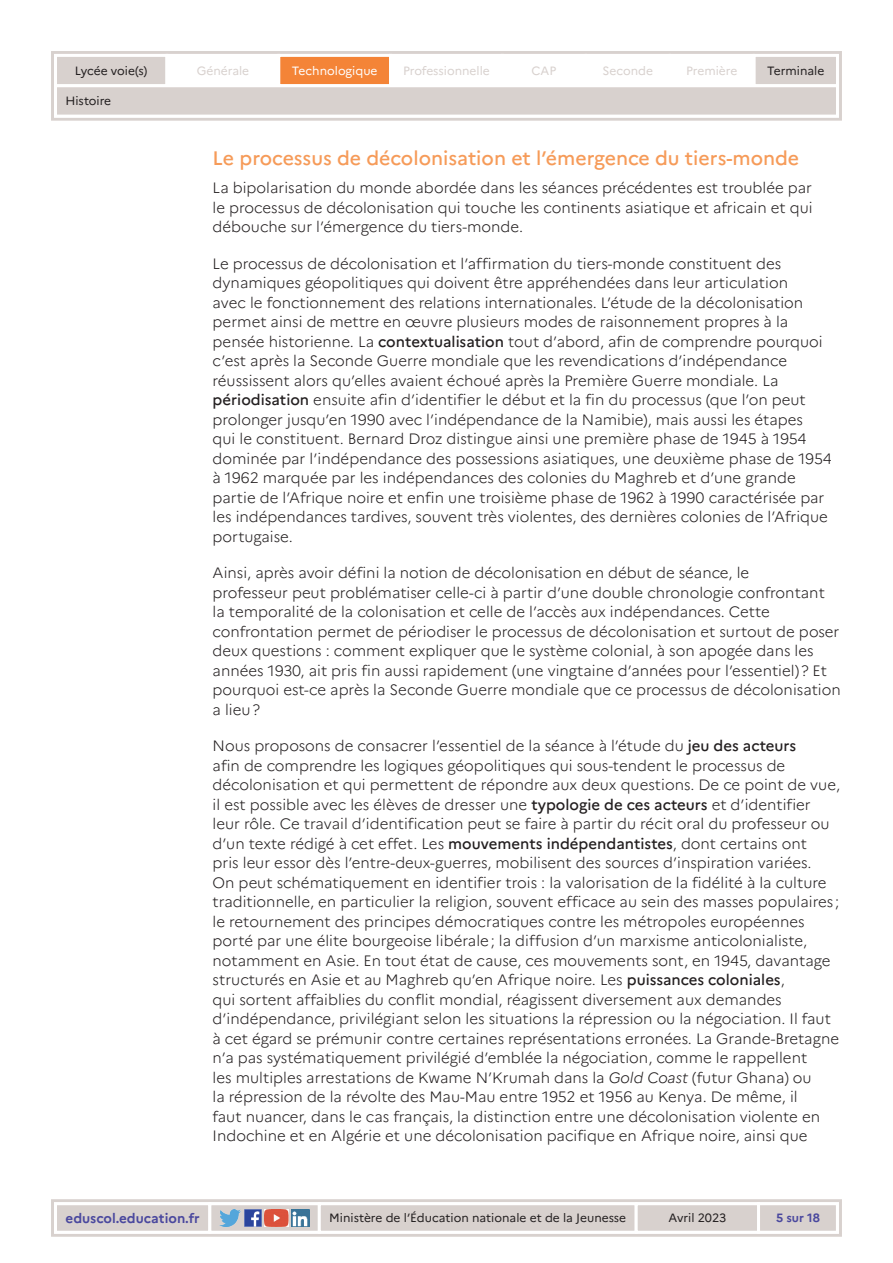
<style>
.page{position:relative;width:893px;height:1263px;background:#fff}
.page>*{position:absolute;margin:0;border:0;box-sizing:border-box;transform-origin:0 0}
.t1{font:500 19.5px "Marianne";color:#f69b59}
.t2{font:300 15px/19.5px "Marianne";color:#231f20}
.t3{font:700 13.5px "Marianne";color:#4a489e}
.t4{font:12px "Marianne";color:#231f20}
.t5{font:12px "Marianne";color:#d8d1ce}
.t6{font:12px "Marianne";color:#fff}
.t7{font:700 12px "Marianne";color:#4a489e}
.s1{font-weight:500}
.s2{font-style:italic}
</style>
<div class="page">
<div style="left:51px;top:1199px;width:791px;height:38px;border:3px solid #d8d1ce"></div>
<svg style="left:52px;top:1201px;width:788px;height:34px"></svg>
<div style="left:51px;top:51px;width:791px;height:70px;border:3px solid #d8d1ce"></div>
<svg style="left:52px;top:52px;width:788px;height:67px"></svg>
<p class="t4" style="left:75px;top:63px;width:74px">Lycée voie(s)</p>
<p class="t5" style="left:197px;top:63px;width:54px">Générale</p>
<p class="t6" style="left:292px;top:63px;width:87px">Technologique</p>
<p class="t5" style="left:403px;top:63px;width:88px">Professionnelle</p>
<p class="t5" style="left:532px;top:63px;width:26px">CAP</p>
<p class="t5" style="left:603px;top:63px;width:52px">Seconde</p>
<p class="t5" style="left:686px;top:63px;width:53px">Première</p>
<p class="t4" style="left:767px;top:63px;width:59px">Terminale</p>
<p class="t4" style="left:66px;top:94px;width:47px">Histoire</p>
<h1 class="t1" style="left:213px;top:146px;width:588px">Le processus de décolonisation et l’émergence du tiers-monde</h1>
<p class="t2" style="left:213px;top:178px;width:601px;text-align:justify">La bipolarisation du monde abordée dans les séances précédentes est troublée par le processus de décolonisation qui touche les continents asiatique et africain et qui débouche sur l’émergence du tiers-monde.</p>
<p class="t2" style="left:213px;top:253px;width:621px">Le processus de décolonisation et l’affirmation du tiers-monde constituent des dynamiques géopolitiques qui doivent être appréhendées dans leur articulation<br>avec le fonctionnement des relations internationales. L’étude de la décolonisation permet ainsi de mettre en œuvre plusieurs modes de raisonnement propres à la pensée historienne. La <span class="s1">contextualisation</span> tout d’abord, afin de comprendre pourquoi c’est après la Seconde Guerre mondiale que les revendications d’indépendance réussissent alors qu’elles avaient échoué après la Première Guerre mondiale. La <span class="s1">périodisation</span> ensuite afin d’identifier le début et la fin du processus (que l’on peut prolonger jusqu’en 1990 avec l’indépendance de la Namibie), mais aussi les étapes<br>qui le constituent. Bernard Droz distingue ainsi une première phase de 1945 à 1954 dominée par l’indépendance des possessions asiatiques, une deuxième phase de 1954 à 1962 marquée par les indépendances des colonies du Maghreb et d’une grande partie de l’Afrique noire et enfin une troisième phase de 1962 à 1990 caractérisée par les indépendances tardives, souvent très violentes, des dernières colonies de l’Afrique portugaise.</p>
<p class="t2" style="left:213px;top:563px;width:630px">Ainsi, après avoir défini la notion de décolonisation en début de séance, le<br>professeur peut problématiser celle-ci à partir d’une double chronologie confrontant la temporalité de la colonisation et celle de l’accès aux indépendances. Cette confrontation permet de périodiser le processus de décolonisation et surtout de poser deux questions : comment expliquer que le système colonial, à son apogée dans les années 1930, ait pris fin aussi rapidement (une vingtaine d’années pour l’essentiel)? Et pourquoi est-ce après la Seconde Guerre mondiale que ce processus de décolonisation a lieu?</p>
<p class="t2" style="left:213px;top:736px;width:629px">Nous proposons de consacrer l’essentiel de la séance à l’étude du <span class="s1">jeu des acteurs<br></span>afin de comprendre les logiques géopolitiques qui sous-tendent le processus de décolonisation et qui permettent de répondre aux deux questions. De ce point de vue, il est possible avec les élèves de dresser une <span class="s1">typologie de ces acteurs</span> et d’identifier leur rôle. Ce travail d’identification peut se faire à partir du récit oral du professeur ou d’un texte rédigé à cet effet. Les <span class="s1">mouvements indépendantistes</span>, dont certains ont<br>pris leur essor dès l’entre-deux-guerres, mobilisent des sources d’inspiration variées.<br>On peut schématiquement en identifier trois : la valorisation de la fidélité à la culture traditionnelle, en particulier la religion, souvent efficace au sein des masses populaires ; le retournement des principes démocratiques contre les métropoles européennes porté par une élite bourgeoise libérale; la diffusion d’un marxisme anticolonialiste, notamment en Asie. En tout état de cause, ces mouvements sont, en 1945, davantage structurés en Asie et au Maghreb qu’en Afrique noire. Les <span class="s1">puissances coloniales</span>,<br>qui sortent affaiblies du conflit mondial, réagissent diversement aux demandes d’indépendance, privilégiant selon les situations la répression ou la négociation. Il faut à cet égard se prémunir contre certaines représentations erronées. La Grande-Bretagne n’a pas systématiquement privilégié d’emblée la négociation, comme le rappellent<br>les multiples arrestations de Kwame N’Krumah dans la <span class="s2">Gold Coast</span> (futur Ghana) ou<br>la répression de la révolte des Mau-Mau entre 1952 et 1956 au Kenya. De même, il<br>faut nuancer, dans le cas français, la distinction entre une décolonisation violente en Indochine et en Algérie et une décolonisation pacifique en Afrique noire, ainsi que</p>
<p class="t3" style="left:66px;top:1210px;width:136px">eduscol.education.fr</p>
<p class="t4" style="left:329px;top:1211px;width:298px">Ministère de l’Éducation nationale et de la Jeunesse</p>
<p class="t4" style="left:668px;top:1211px;width:59px">Avril 2023</p>
<p class="t7" style="left:776px;top:1211px;width:45px">5 sur 18</p>
</div>
